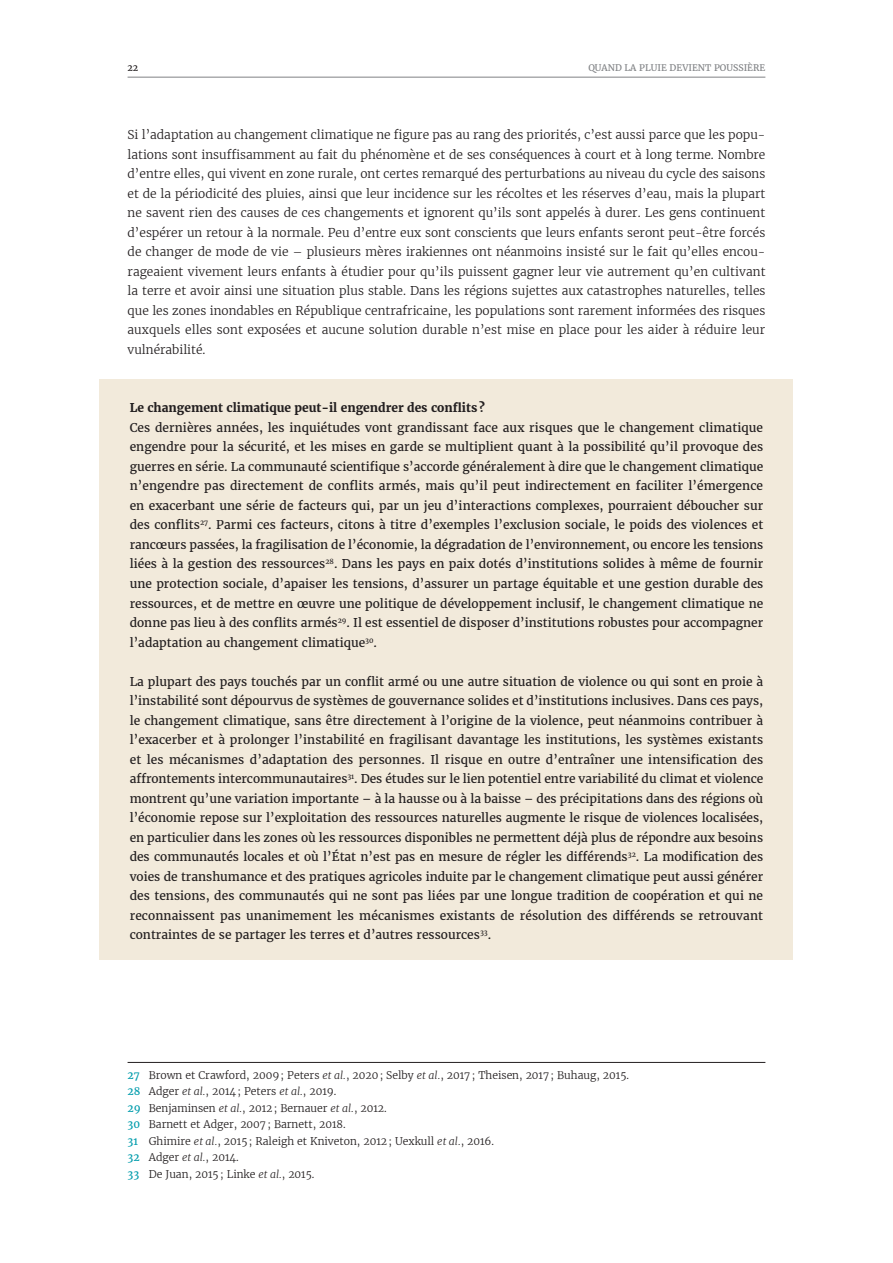
<style>
.page{position:relative;width:893px;height:1263px;background:#fff}
.page>*{position:absolute;margin:0;border:0;box-sizing:border-box;transform-origin:0 0}
.t1{font:12px/19.5px "Merriweather";color:#231f20;text-align:justify}
.t2{font:300 12px/19.5px "Merriweather";letter-spacing:.005em;color:#231f20;text-align:justify}
.t3{font:700 12px "Merriweather";color:#231f20}
.t4{font:300 10.5px/16.5px "Merriweather";color:#231f20}
.t5{font:9px "Merriweather";color:#808285}
.t6{font:9px "Merriweather";color:#231f20}
.s1{font-weight:400;color:#009cac}
.s2{font-style:italic}
</style>
<div class="page">
<hr style="left:128px;top:77px;width:637px;height:1px;background:#808285">
<div style="left:100px;top:379px;width:693px;height:581px;background:#f2eadb"></div>
<hr style="left:128px;top:1062px;width:637px;height:1px;background:#231f20">
<p class="t6" style="left:128px;top:61px;width:12px">22</p>
<p class="t5" style="left:588px;top:61px;width:179px">QUAND LA PLUIE DEVIENT POUSSIÈRE</p>
<p class="t2" style="left:128px;top:125px;width:639px">Si l’adaptation au changement climatique ne figure pas au rang des priorités, c’est aussi parce que les popu&shy;lations sont insuffisamment au fait du phénomène et de ses conséquences à court et à long terme. Nombre d’entre elles, qui vivent en zone rurale, ont certes remarqué des perturbations au niveau du cycle des saisons et de la périodicité des pluies, ainsi que leur incidence sur les récoltes et les réserves d’eau, mais la plupart ne savent rien des causes de ces changements et ignorent qu’ils sont appelés à durer. Les gens continuent d’espérer un retour à la normale. Peu d’entre eux sont conscients que leurs enfants seront peut-être forcés de changer de mode de vie – plusieurs mères irakiennes ont néanmoins insisté sur le fait qu’elles encou&shy;rageaient vivement leurs enfants à étudier pour qu’ils puissent gagner leur vie autrement qu’en cultivant la terre et avoir ainsi une situation plus stable. Dans les régions sujettes aux catastrophes naturelles, telles que les zones inondables en République centrafricaine, les populations sont rarement informées des risques auxquels elles sont exposées et aucune solution durable n’est mise en place pour les aider à réduire leur vulnérabilité.</p>
<p class="t3" style="left:130px;top:400px;width:357px">Le changement climatique peut-il engendrer des conflits?</p>
<p class="t1" style="left:130px;top:418px;width:635px">Ces dernières années, les inquiétudes vont grandissant face aux risques que le changement climatique engendre pour la sécurité, et les mises en garde se multiplient quant à la possibilité qu’il provoque des guerres en série. La communauté scientifique s’accorde généralement à dire que le changement climatique n’engendre pas directement de conflits armés, mais qu’il peut indirectement en faciliter l’émergence en exacerbant une série de facteurs qui, par un jeu d’interactions complexes, pourraient déboucher sur des conflits<sup>27</sup>. Parmi ces facteurs, citons à titre d’exemples l’exclusion sociale, le poids des violences et rancœurs passées, la fragilisation de l’économie, la dégradation de l’environnement, ou encore les tensions liées à la gestion des ressources<sup>28</sup>. Dans les pays en paix dotés d’institutions solides à même de fournir une protection sociale, d’apaiser les tensions, d’assurer un partage équitable et une gestion durable des ressources, et de mettre en œuvre une politique de développement inclusif, le changement climatique ne donne pas lieu à des conflits armés<sup>29</sup>. Il est essentiel de disposer d’institutions robustes pour accompagner l’adaptation au changement climatique<sup>30</sup>.</p>
<p class="t1" style="left:130px;top:671px;width:635px">La plupart des pays touchés par un conflit armé ou une autre situation de violence ou qui sont en proie à l’instabilité sont dépourvus de systèmes de gouvernance solides et d’institutions inclusives. Dans ces pays, le changement climatique, sans être directement à l’origine de la violence, peut néanmoins contribuer à l’exacerber et à prolonger l’instabilité en fragilisant davantage les institutions, les systèmes existants et les mécanismes d’adaptation des personnes. Il risque en outre d’entraîner une intensification des affrontements intercommunautaires<sup>31</sup>. Des études sur le lien potentiel entre variabilité du climat et violence montrent qu’une variation importante – à la hausse ou à la baisse – des précipitations dans des régions où l’économie repose sur l’exploitation des ressources naturelles augmente le risque de violences localisées, en particulier dans les zones où les ressources disponibles ne permettent déjà plus de répondre aux besoins des communautés locales et où l’État n’est pas en mesure de régler les différends<sup>32</sup>. La modification des voies de transhumance et des pratiques agricoles induite par le changement climatique peut aussi générer des tensions, des communautés qui ne sont pas liées par une longue tradition de coopération et qui ne reconnaissent pas unanimement les mécanismes existants de résolution des différends se retrouvant contraintes de se partager les terres et d’autres ressources<sup>33</sup>.</p>
<p class="t4" style="left:128px;top:1067px;width:503px"><span class="s1">27</span> Brown et Crawford, 2009; Peters <span class="s2">et al.</span>, 2020; Selby <span class="s2">et al.</span>, 2017; Theisen, 2017; Buhaug, 2015.<br><span class="s1">28</span> Adger <span class="s2">et al.</span>, 2014; Peters <span class="s2">et al.</span>, 2019.<br><span class="s1">29</span> Benjaminsen <span class="s2">et al.</span>, 2012; Bernauer <span class="s2">et al.</span>, 2012.<br><span class="s1">30</span> Barnett et Adger, 2007; Barnett, 2018.<br><span class="s1">31</span> Ghimire <span class="s2">et al.</span>, 2015; Raleigh et Kniveton, 2012; Uexkull <span class="s2">et al.</span>, 2016.<br><span class="s1">32</span> Adger <span class="s2">et al.</span>, 2014.<br><span class="s1">33</span> De Juan, 2015; Linke <span class="s2">et al.</span>, 2015.</p>
</div>
